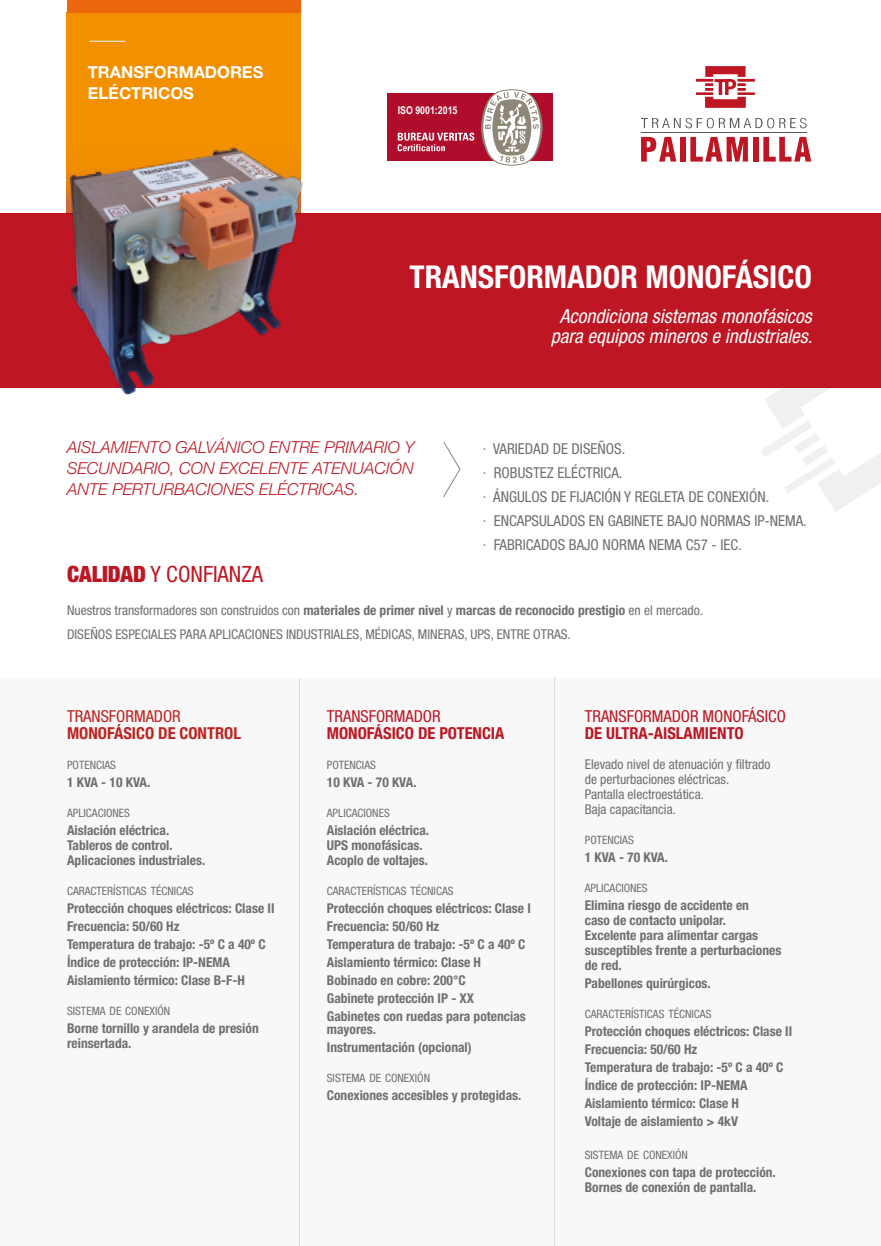
<style>
.page{position:relative;width:881px;height:1246px;background:#fff}
.page>*{position:absolute;margin:0;border:0;box-sizing:border-box;transform-origin:0 0}
.t1{font:700 condensed 31.5px "Helvetica Neue LT Pro";color:#fff}
.t2{font:condensed 22.5px "Helvetica Neue LT Pro";color:#be1622}
.t3{font:italic condensed 19.5px/19.5px "Helvetica Neue LT Pro";color:#fff;text-align:center}
.t4{font:italic 300 16.5px/21px "Helvetica Neue LT Pro";color:#be1622;text-align:justify}
.t5{font:700 condensed 16.5px "Helvetica Neue LT Pro";color:#be1622}
.t6{font:condensed 16.5px "Helvetica Neue LT Pro";color:#be1622}
.t7{font:700 16.5px/21px "Helvetica Neue LT Pro";color:#fff}
.t8{font:700 condensed 16.5px "Helvetica Neue LT Pro";color:#be2221}
.t9{font:condensed 16.5px "Helvetica Neue LT Pro";color:#be2221}
.t10{font:condensed 15px/24px "Helvetica Neue LT Pro";color:#706f6f}
.t11{font:700 condensed 13.5px/18px "Helvetica Neue LT Pro";color:#706f6f}
.t12{font:condensed 13.5px/15px "Helvetica Neue LT Pro";color:#706f6f}
.t13{font:condensed 11.55px "Helvetica Neue LT Pro";color:#706f6f}
.t14{font:700 10.65px "Arial Narrow";color:#fff}
.s1{font-weight:900}
.s2{font-weight:700}
</style>
<div class="page">
<div style="left:66px;top:13px;width:234px;height:201px;background:#f39000"></div>
<div style="left:0;top:678px;width:880px;height:568px;background:#f8f8f8"></div>
<svg style="left:761px;top:388px;width:119px;height:124px"></svg>
<div style="left:0;top:214px;width:880px;height:174px;background:#be1622"></div>
<svg style="left:696px;top:66px;width:58px;height:42px"></svg>
<svg style="left:641px;top:137px;width:35px;height:25px"></svg>
<div style="left:680px;top:137px;width:5px;height:25px;background:#be1622"></div>
<svg style="left:690px;top:137px;width:57px;height:25px"></svg>
<div style="left:753px;top:137px;width:5px;height:25px;background:#be1622"></div>
<svg style="left:763px;top:137px;width:48px;height:25px"></svg>
<svg style="left:641px;top:118px;width:165px;height:10px"></svg>
<hr style="left:641px;top:132px;width:165px;height:1px;background:#575756">
<div style="left:67px;top:0;width:233px;height:13px;background:#ec660e"></div>
<hr style="left:299px;top:678px;width:1px;height:568px;background:#dadada">
<hr style="left:554px;top:677px;width:1px;height:569px;background:#dadada">
<hr style="left:89px;top:41px;width:36px;height:1px;background:#fff">
<svg style="left:443px;top:442px;width:17px;height:56px"></svg>
<img style="left:44px;top:122px;width:290px;height:273px">
<div style="left:387px;top:94px;width:165px;height:67px;background:#b00d2d"></div>
<svg style="left:397px;top:133px;width:77px;height:18px"></svg>
<svg style="left:481px;top:89px;width:61px;height:77px"></svg>
<p class="t7" style="left:88px;top:61px;width:177px">TRANSFORMADORES<br>ELÉCTRICOS</p>
<p class="t14" style="left:397px;top:102px;width:61px">ISO 9001:2015</p>
<h1 class="t1" style="left:409px;top:258px;width:403px">TRANSFORMADOR MONOFÁSICO</h1>
<h3 class="t3" style="left:550px;top:307px;width:263px">Acondiciona sistemas monofásicos para equipos mineros e industriales.</h3>
<p class="t4" style="left:67px;top:436px;width:348px">AISLAMIENTO GALVÁNICO ENTRE PRIMARIO Y SECUNDARIO, CON EXCELENTE ATENUACIÓN ANTE PERTURBACIONES ELÉCTRICAS.</p>
<p class="t10" style="left:482px;top:437px;width:325px">· VARIEDAD DE DISEÑOS.<br>· ROBUSTEZ ELÉCTRICA.<br>· ÁNGULOS DE FIJACIÓN Y REGLETA DE CONEXIÓN.<br>· ENCAPSULADOS EN GABINETE BAJO NORMAS IP-NEMA. · FABRICADOS BAJO NORMA NEMA C57 - IEC.</p>
<h2 class="t2" style="left:67px;top:561px;width:197px"><span class="s1">CALIDAD</span> Y CONFIANZA</h2>
<p class="t12" style="left:67px;top:598px;width:637px;line-height:24px">Nuestros transformadores son construidos con <span class="s2">materiales de primer nivel</span> y <span class="s2">marcas de reconocido prestigio</span> en el mercado.<br>DISEÑOS ESPECIALES PARA APLICACIONES INDUSTRIALES, MÉDICAS, MINERAS, UPS, ENTRE OTRAS.</p>
<p class="t9" style="left:67px;top:707px;width:115px">TRANSFORMADOR</p>
<p class="t8" style="left:67px;top:723px;width:175px">MONOFÁSICO DE CONTROL</p>
<p class="t13" style="left:67px;top:758px;width:50px">POTENCIAS</p>
<p class="t11" style="left:67px;top:773px;width:85px">1 KVA - 10 KVA.</p>
<p class="t13" style="left:67px;top:806px;width:64px">APLICACIONES</p>
<p class="t11" style="left:67px;top:822px;width:140px;line-height:15px">Aislación eléctrica.<br>Tableros de control.<br>Aplicaciones industriales.</p>
<p class="t13" style="left:67px;top:884px;width:128px">CARACTERÍSTICAS TÉCNICAS</p>
<p class="t11" style="left:67px;top:899px;width:209px">Protección choques eléctricos: Clase II<br>Frecuencia: 50/60 Hz<br>Temperatura de trabajo: -5º C a 40º C<br>Índice de protección: IP-NEMA<br>Aislamiento térmico: Clase B-F-H</p>
<p class="t13" style="left:67px;top:1004px;width:105px">SISTEMA DE CONEXIÓN</p>
<p class="t11" style="left:67px;top:1020px;width:193px;line-height:15px">Borne tornillo y arandela de presión reinsertada.</p>
<p class="t6" style="left:327px;top:707px;width:115px">TRANSFORMADOR</p>
<p class="t5" style="left:327px;top:723px;width:179px">MONOFÁSICO DE POTENCIA</p>
<p class="t13" style="left:327px;top:758px;width:50px">POTENCIAS</p>
<p class="t11" style="left:327px;top:773px;width:91px">10 KVA - 70 KVA.</p>
<p class="t13" style="left:327px;top:806px;width:64px">APLICACIONES</p>
<p class="t11" style="left:327px;top:822px;width:104px;line-height:15px">Aislación eléctrica.<br>UPS monofásicas.<br>Acoplo de voltajes.</p>
<p class="t13" style="left:327px;top:884px;width:128px">CARACTERÍSTICAS TÉCNICAS</p>
<p class="t11" style="left:327px;top:899px;width:205px">Protección choques eléctricos: Clase I<br>Frecuencia: 50/60 Hz<br>Temperatura de trabajo: -5º C a 40º C<br>Aislamiento térmico: Clase H<br>Bobinado en cobre: 200°C<br>Gabinete protección IP - XX<br>Gabinetes con ruedas para potencias</p>
<p class="t11" style="left:327px;top:1020px;width:146px">mayores.<br>Instrumentación (opcional)</p>
<p class="t13" style="left:327px;top:1071px;width:105px">SISTEMA DE CONEXIÓN</p>
<p class="t11" style="left:327px;top:1086px;width:196px">Conexiones accesibles y protegidas.</p>
<p class="t6" style="left:584px;top:707px;width:202px">TRANSFORMADOR MONOFÁSICO</p>
<p class="t5" style="left:584px;top:723px;width:160px">DE ULTRA-AISLAMIENTO</p>
<p class="t12" style="left:584px;top:756px;width:187px">Elevado nivel de atenuación y filtrado de perturbaciones eléctricas.<br>Pantalla electroestática.<br>Baja capacitancia.</p>
<p class="t13" style="left:584px;top:833px;width:50px">POTENCIAS</p>
<p class="t11" style="left:584px;top:848px;width:85px">1 KVA - 70 KVA.</p>
<p class="t13" style="left:584px;top:881px;width:64px">APLICACIONES</p>
<p class="t11" style="left:584px;top:897px;width:198px;line-height:15px">Elimina riesgo de accidente en<br>caso de contacto unipolar.<br>Excelente para alimentar cargas susceptibles frente a perturbaciones de red.</p>
<p class="t11" style="left:584px;top:974px;width:127px">Pabellones quirúrgicos.</p>
<p class="t13" style="left:584px;top:1007px;width:128px">CARACTERÍSTICAS TÉCNICAS</p>
<p class="t11" style="left:584px;top:1022px;width:209px">Protección choques eléctricos: Clase II<br>Frecuencia: 50/60 Hz<br>Temperatura de trabajo: -5º C a 40º C<br>Índice de protección: IP-NEMA<br>Aislamiento térmico: Clase H<br>Voltaje de aislamiento &gt; 4kV</p>
<p class="t13" style="left:584px;top:1148px;width:105px">SISTEMA DE CONEXIÓN</p>
<p class="t11" style="left:584px;top:1164px;width:192px;line-height:15px">Conexiones con tapa de protección.<br>Bornes de conexión de pantalla.</p>
</div>
